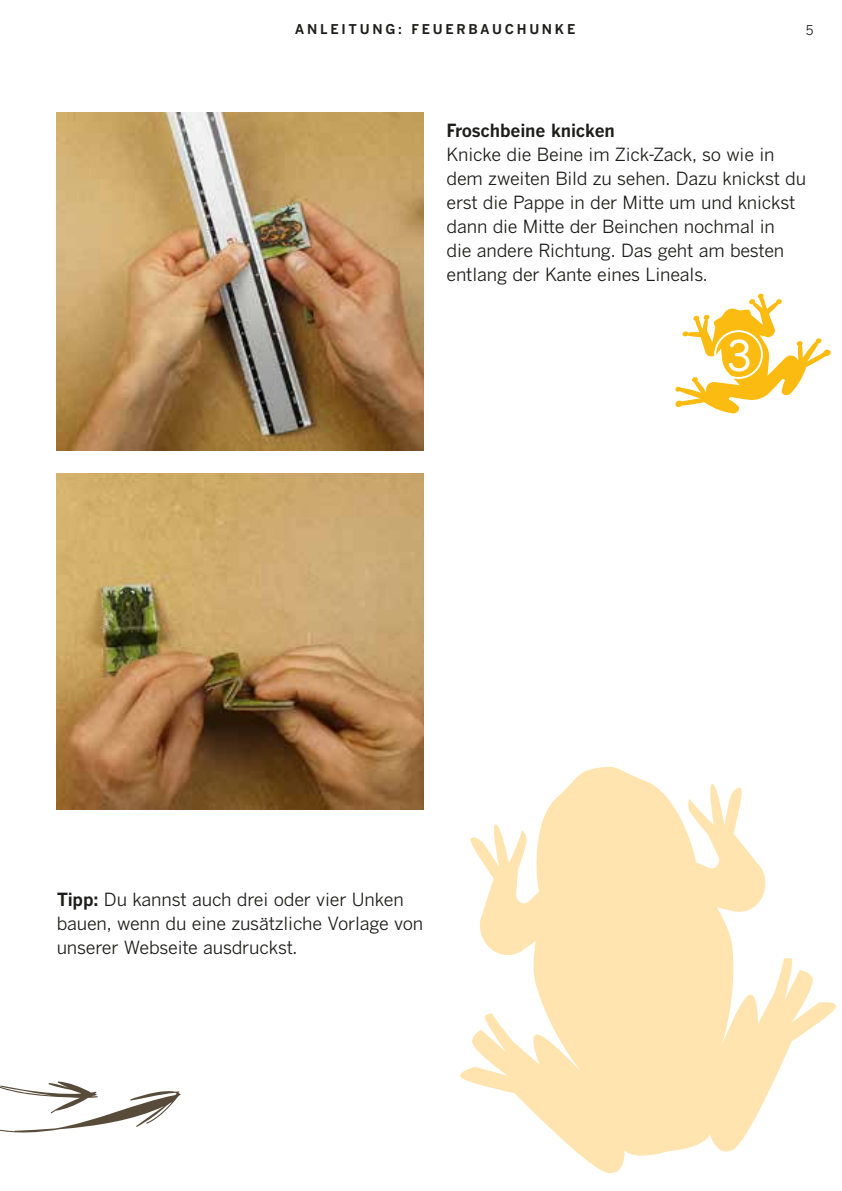
<style>
.page{position:relative;width:842px;height:1191px;background:#fff}
.page>*{position:absolute;margin:0;border:0;box-sizing:border-box;transform-origin:0 0}
.t1{font:44.6px "Harman Retro";color:#fff}
.t2{font:18px/24px "Benton Gothic";letter-spacing:-.01em;color:#1d1d1b}
.t3{font:700 18px "Benton Gothic";letter-spacing:-.01em;color:#1d1d1b}
.t4{font:700 13.4px "Benton Gothic";letter-spacing:.2em;color:#1d1d1b}
.t5{font:13.4px "Benton Gothic";color:#1d1d1b}
.s1{font-weight:700}
</style>
<div class="page">
<svg style="left:460px;top:766px;width:376px;height:407px;fill:#ffe4b0"></svg>
<img style="left:57px;top:112px;width:367px;height:338px">
<img style="left:57px;top:473px;width:367px;height:336px">
<svg style="left:0;top:1081px;width:181px;height:52px"></svg>
<svg style="left:675px;top:293px;width:156px;height:121px"></svg>
<div style="left:714px;top:330px;width:49px;height:49px;border:2px solid #fff;border-radius:50%"></div>
<p class="t4" style="left:295px;top:20px;width:282px">ANLEITUNG: FEUERBAUCHUNKE</p>
<p class="t5" style="left:806px;top:22px;width:9px">5</p>
<p class="t3" style="left:446px;top:120px;width:170px">Froschbeine knicken</p>
<p class="t2" style="left:446px;top:143px;width:361px">Knicke die Beine im Zick-Zack, so wie in dem zweiten Bild zu sehen. Dazu knickst du erst die Pappe in der Mitte um und knickst dann die Mitte der Beinchen nochmal in<br>die andere Richtung. Das geht am besten entlang der Kante eines Lineals.</p>
<p class="t2" style="left:57px;top:887px;width:368px"><span class="s1">Tipp:</span> Du kannst auch drei oder vier Unken bauen, wenn du eine zusätzliche Vorlage von unserer Webseite ausdruckst.</p>
<h1 class="t1" style="left:727px;top:331px;width:26px">3</h1>
</div>
